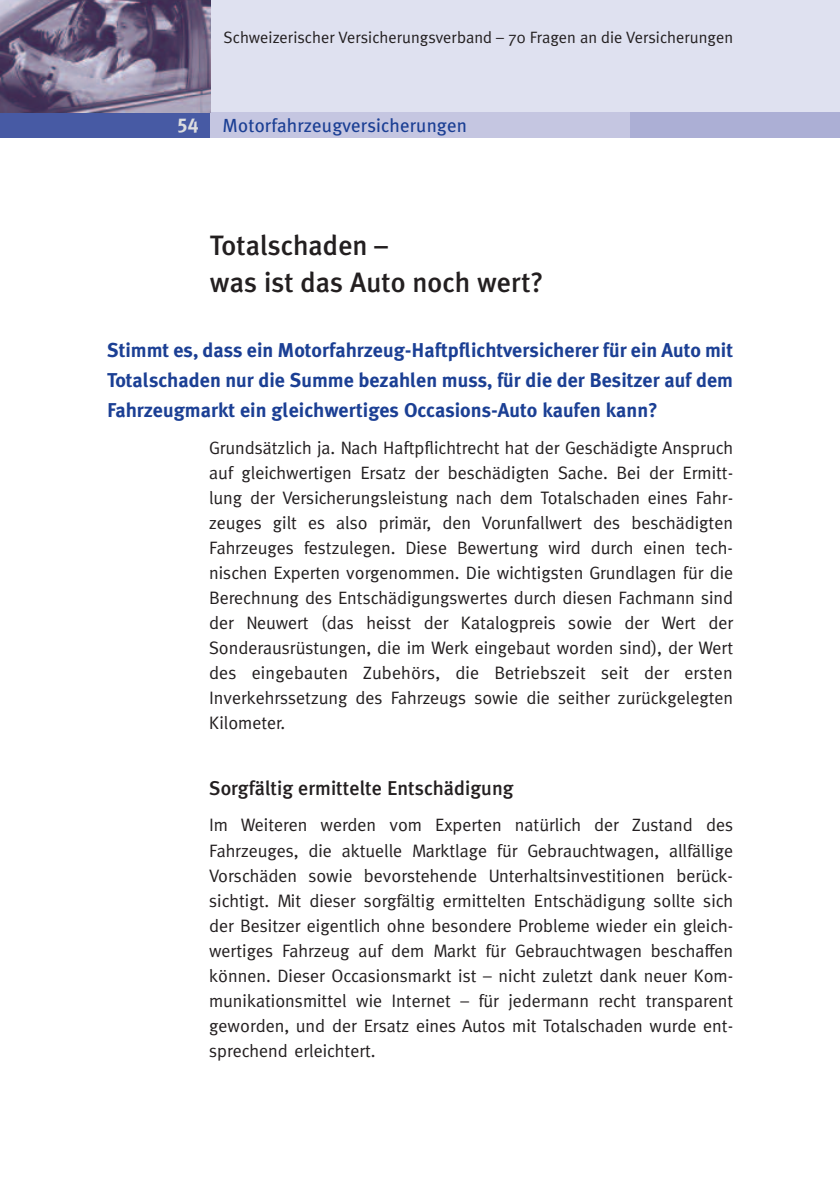
<style>
.page{position:relative;width:840px;height:1191px;background:#fff}
.page>*{position:absolute;margin:0;border:0;box-sizing:border-box;transform-origin:0 0}
.t1{font:500 28px/36.4px "Meta Plus";color:#231f20}
.t2{font:700 20px/30px "Meta Plus";color:#1b3f94;text-align:justify}
.t3{font:500 20px "Meta Plus";color:#231f20}
.t4{font:19px "Meta Plus";letter-spacing:.005em;color:#1b3f94}
.t5{font:18px/25px "Meta";color:#231f20;text-align:justify}
.t6{font:16.4px "Meta Plus Normal";color:#231f20}
.s1{font-family:"Meta Plus Bold Caps";font-size:20px;color:#dcdddf}
</style>
<div class="page">
<div style="left:210px;top:0;width:629px;height:112px;background:#dfe1f0"></div>
<div style="left:210px;top:112px;width:419px;height:25px;background:#c5c6e1"></div>
<div style="left:629px;top:112px;width:210px;height:25px;background:#acafd5"></div>
<div style="left:0;top:112px;width:210px;height:25px;background:#475aa4"></div>
<img style="left:0;top:0;width:210px;height:112px">
<p class="t6" style="left:223px;top:28px;width:510px">Schweizerischer Versicherungsverband – 70 Fragen an die Versicherungen</p>
<p class="t4" style="left:177px;top:114px;width:291px"><span class="s1">54</span> Motorfahrzeugversicherungen</p>
<h1 class="t1" style="left:210px;top:227px;width:335px">Totalschaden –<br>was ist das Auto noch wert?</h1>
<p class="t2" style="left:107px;top:335px;width:627px">Stimmt es, dass ein Motorfahrzeug-Haftpflichtversicherer für ein Auto mit Totalschaden nur die Summe bezahlen muss, für die der Besitzer auf dem Fahrzeugmarkt ein gleichwertiges Occasions-Auto kaufen kann?</p>
<p class="t5" style="left:209px;top:435px;width:525px">Grundsätzlich ja. Nach Haftpflichtrecht hat der Geschädigte Anspruch auf gleichwertigen Ersatz der beschädigten Sache. Bei der Ermitt&shy;lung der Versicherungsleistung nach dem Totalschaden eines Fahr&shy;zeuges gilt es also primär, den Vorunfallwert des beschädigten Fahrzeuges festzulegen. Diese Bewertung wird durch einen tech&shy;nischen Experten vorgenommen. Die wichtigsten Grundlagen für die Berechnung des Entschädigungswertes durch diesen Fachmann sind der Neuwert (das heisst der Katalogpreis sowie der Wert der Sonderausrüstungen, die im Werk eingebaut worden sind), der Wert des eingebauten Zubehörs, die Betriebszeit seit der ersten Inverkehrssetzung des Fahrzeugs sowie die seither zurückgelegten Kilometer.</p>
<p class="t3" style="left:209px;top:776px;width:306px">Sorgfältig ermittelte Entschädigung</p>
<p class="t5" style="left:209px;top:812px;width:525px">Im Weiteren werden vom Experten natürlich der Zustand des Fahrzeuges, die aktuelle Marktlage für Gebrauchtwagen, allfällige Vorschäden sowie bevorstehende Unterhaltsinvestitionen berück&shy;sichtigt. Mit dieser sorgfältig ermittelten Entschädigung sollte sich der Besitzer eigentlich ohne besondere Probleme wieder ein gleich&shy;wertiges Fahrzeug auf dem Markt für Gebrauchtwagen beschaffen können. Dieser Occasionsmarkt ist – nicht zuletzt dank neuer Kom&shy;munikationsmittel wie Internet – für jedermann recht transparent geworden, und der Ersatz eines Autos mit Totalschaden wurde ent&shy;sprechend erleichtert.</p>
</div>
